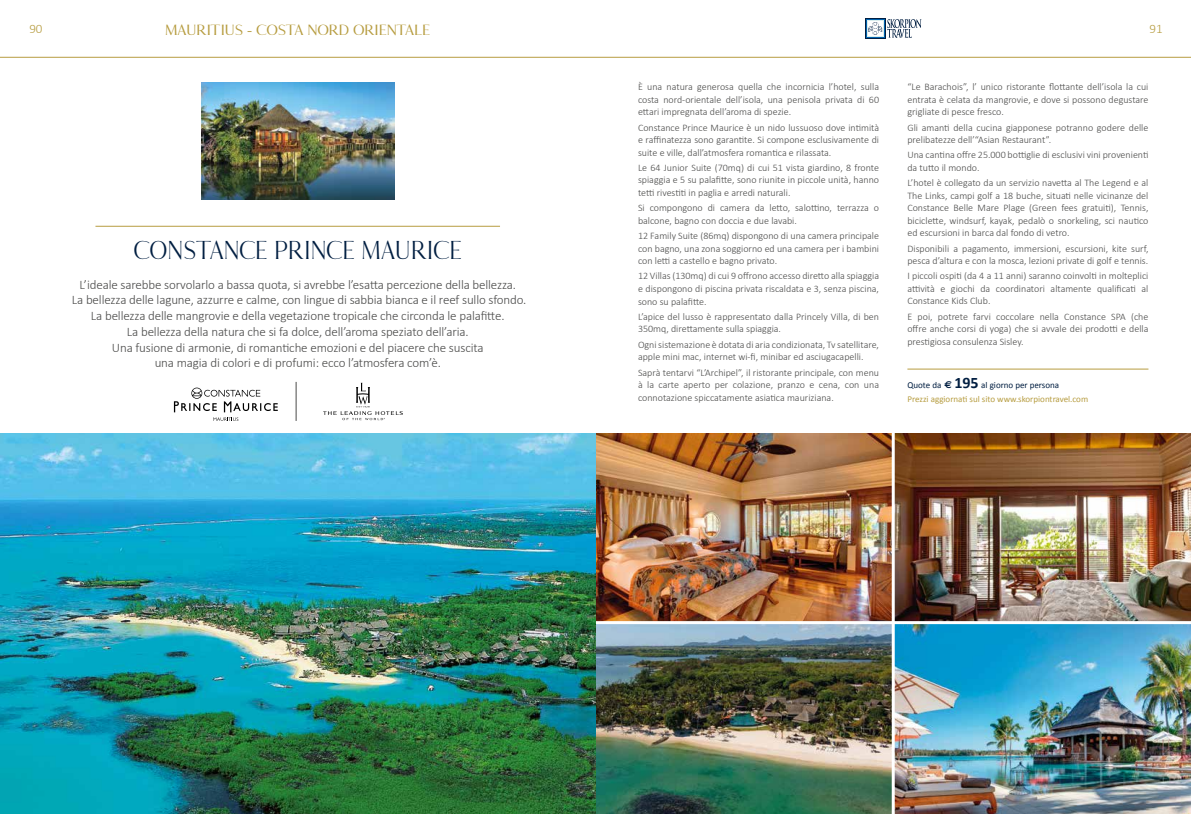
<style>
.page{position:relative;width:1191px;height:814px;background:#fff}
.page>*{position:absolute;margin:0;border:0;box-sizing:border-box;transform-origin:0 0}
.t1{font:28px "Jouleset Jaques Serif";color:#011e41;scale:.9 1}
.t2{font:700 16px "Jouleset Jacques Serif";color:#b79d41}
.t3{font:300 13px/15.7px "Calibri";letter-spacing:-.01em;color:#4a4a49;text-align:center}
.t4{font:300 13px "Calibri";color:#b79d41}
.t5{font:300 10px/12.5px "Calibri";color:#4a4a49;text-align:justify}
.t6{font:9px/14px "Calibri";color:#b79d41}
.s1{color:#011e41}
.s2{font-family:"Euro Sans";font-weight:700;font-size:10px;color:#011e41}
.s3{font-weight:700;font-size:16px;color:#011e41}
</style>
<div class="page">
<hr style="left:95px;top:226px;width:405px;height:1px;background:#b79d41">
<hr style="left:907px;top:368px;width:241px;height:1px;background:#b79d41">
<hr style="left:0;top:57px;width:1191px;height:1px;background:#b79d41">
<div style="left:865px;top:18px;width:21px;height:21px;background:#011e41"></div>
<div style="left:866px;top:19px;width:18px;height:19px;background:#daeeed"></div>
<svg style="left:868px;top:19px;width:53px;height:19px"></svg>
<img style="left:595px;top:624px;width:296px;height:190px">
<img style="left:595px;top:434px;width:296px;height:187px">
<img style="left:894px;top:624px;width:297px;height:190px">
<img style="left:894px;top:434px;width:297px;height:187px">
<img style="left:0;top:434px;width:595px;height:380px">
<img style="left:201px;top:83px;width:193px;height:117px">
<svg style="left:174px;top:387px;width:104px;height:34px"></svg>
<svg style="left:323px;top:383px;width:80px;height:37px"></svg>
<hr style="left:296px;top:382px;width:1px;height:39px;background:#4a4a49">
<h3 class="t4" style="left:29px;top:21px;width:15px">90</h3>
<h2 class="t2" style="left:165px;top:20px;width:267px">MAURITIUS - COSTA NORD ORIENTALE</h2>
<h3 class="t4" style="left:1149px;top:21px;width:15px">91</h3>
<h1 class="t1" style="left:133px;top:234px;width:367px">CONSTANCE PRINCE MAURICE</h1>
<p class="t3" style="left:72px;top:276px;width:456px">L’ideale sarebbe sorvolarlo a bassa quota, si avrebbe l’esatta percezione della bellezza.<br>La bellezza delle lagune, azzurre e calme, con lingue di sabbia bianca e il reef sullo sfondo.<br>La bellezza delle mangrovie e della vegetazione tropicale che circonda le palafitte.<br>La bellezza della natura che si fa dolce, dell’aroma speziato dell’aria.<br>Una fusione di armonie, di romantiche emozioni e del piacere che suscita<br>una magia di colori e di profumi: ecco l’atmosfera com’è.</p>
<p class="t5" style="left:638px;top:81px;width:242px">È una natura generosa quella che incornicia l’hotel, sulla costa nord-orientale dell’isola, una penisola privata di 60 ettari impregnata dell’aroma di spezie.</p>
<p class="t5" style="left:638px;top:121px;width:242px">Constance Prince Maurice è un nido lussuoso dove intimità e raffinatezza sono garantite. Si compone esclusivamente di suite e ville, dall’atmosfera romantica e rilassata.</p>
<p class="t5" style="left:638px;top:161px;width:242px">Le 64 Junior Suite (70mq) di cui 51 vista giardino, 8 fronte spiaggia e 5 su palafitte, sono riunite in piccole unità, hanno tetti rivestiti in paglia e arredi naturali.</p>
<p class="t5" style="left:638px;top:202px;width:242px">Si compongono di camera da letto, salottino, terrazza o balcone, bagno con doccia e due lavabi.</p>
<p class="t5" style="left:638px;top:229px;width:242px">12 Family Suite (86mq) dispongono di una camera principale con bagno, una zona soggiorno ed una camera per i bambini con letti a castello e bagno privato.</p>
<p class="t5" style="left:638px;top:270px;width:242px">12 Villas (130mq) di cui 9 offrono accesso diretto alla spiaggia e dispongono di piscina privata riscaldata e 3, senza piscina, sono su palafitte.</p>
<p class="t5" style="left:638px;top:310px;width:242px">L’apice del lusso è rappresentato dalla Princely Villa, di ben<br>350mq, direttamente sulla spiaggia.</p>
<p class="t5" style="left:638px;top:338px;width:242px">Ogni sistemazione è dotata di aria condizionata, Tv satellitare, apple mini mac, internet wi-fi, minibar ed asciugacapelli.</p>
<p class="t5" style="left:638px;top:366px;width:242px">Saprà tentarvi “L’Archipel”, il ristorante principale, con menu à la carte aperto per colazione, pranzo e cena, con una connotazione spiccatamente asiatica mauriziana.</p>
<p class="t5" style="left:907px;top:80px;width:242px">“Le Barachois”, l’ unico ristorante flottante dell’isola la cui entrata è celata da mangrovie, e dove si possono degustare grigliate di pesce fresco.</p>
<p class="t5" style="left:907px;top:121px;width:242px">Gli amanti della cucina giapponese potranno godere delle prelibatezze dell’“Asian Restaurant”.</p>
<p class="t5" style="left:907px;top:149px;width:242px">Una cantina offre 25.000 bottiglie di esclusivi vini provenienti da tutto il mondo.</p>
<p class="t5" style="left:907px;top:176px;width:242px">L’hotel è collegato da un servizio navetta al The Legend e al The Links, campi golf a 18 buche, situati nelle vicinanze del Constance Belle Mare Plage (Green fees gratuiti), Tennis, biciclette, windsurf, kayak, pedalò o snorkeling, sci nautico ed escursioni in barca dal fondo di vetro.</p>
<p class="t5" style="left:907px;top:242px;width:242px">Disponibili a pagamento, immersioni, escursioni, kite surf, pesca d’altura e con la mosca, lezioni private di golf e tennis.</p>
<p class="t5" style="left:907px;top:270px;width:242px">I piccoli ospiti (da 4 a 11 anni) saranno coinvolti in molteplici attività e giochi da coordinatori altamente qualificati al Constance Kids Club.</p>
<p class="t5" style="left:907px;top:310px;width:242px">E poi, potrete farvi coccolare nella Constance SPA (che offre anche corsi di yoga) che si avvale dei prodotti e della prestigiosa consulenza Sisley.</p>
<p class="t6" style="left:907px;top:377px;width:182px"><span class="s1">Quote da</span> <span class="s2">e</span> <span class="s3">195</span> <span class="s1">al giorno per persona<br></span>Prezzi aggiornati sul sito www.skorpiontravel.com</p>
</div>
